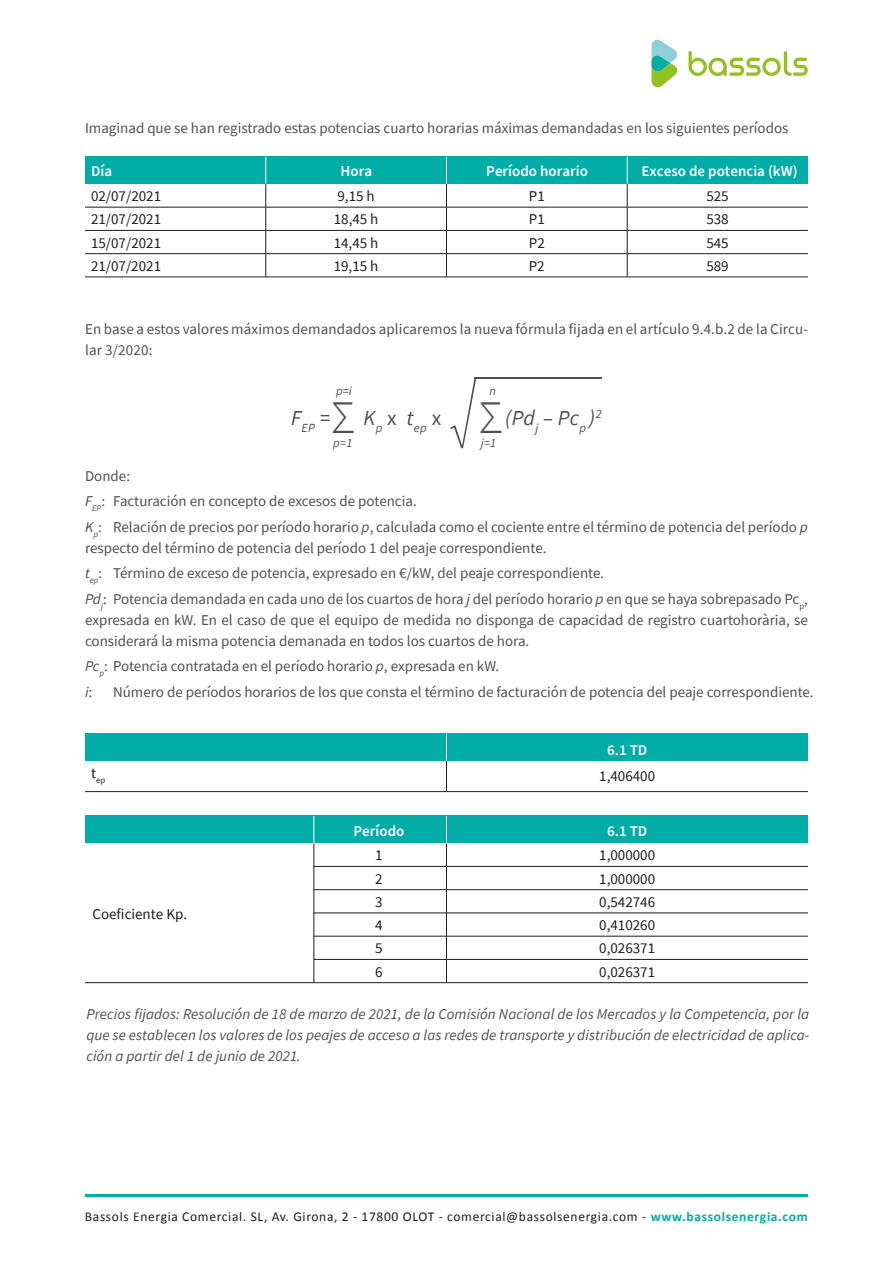
<style>
.page{position:relative;width:893px;height:1263px;background:#fff}
.page>*{position:absolute;margin:0;border:0;box-sizing:border-box;transform-origin:0 0}
.t1{font:300 46.8px "Source Sans Pro";color:#515050}
.t2{font:italic 21.3px "Source Sans Pro";color:#515050}
.t3{font:15px/25.5px "Source Sans Pro";color:#515050}
.t4{font:italic 15px/21px "Source Sans Pro";letter-spacing:.005em;color:#515050;text-align:justify}
.t5{font:15px/23.2px "Source Sans Pro";color:#1d1d1b;text-align:justify}
.t6{font:600 15px "Source Sans Pro";color:#fff}
.t7{font:13.5px "Calibri";letter-spacing:.05em;color:#1d1d1b}
.t8{font:italic 12.45px "Source Sans Pro";color:#515050}
.t9{font:8.7px "Source Sans Pro";color:#1d1d1b}
.s1{font-style:italic}
.s2{font-weight:700;color:#00ada6}
</style>
<div class="page">
<hr style="left:85px;top:1195px;width:723px;height:2px;background:#00ada6">
<svg style="left:688px;top:51px;width:120px;height:25px"></svg>
<svg style="left:651px;top:40px;width:26px;height:47px"></svg>
<div style="left:85px;top:157px;width:723px;height:27px;background:#00ada6"></div>
<hr style="left:85px;top:207px;width:181px;height:1px;background:#1d1d1b">
<hr style="left:266px;top:207px;width:180px;height:1px;background:#1d1d1b">
<hr style="left:446px;top:207px;width:181px;height:1px;background:#1d1d1b">
<hr style="left:627px;top:207px;width:181px;height:1px;background:#1d1d1b">
<hr style="left:85px;top:230px;width:181px;height:1px;background:#1d1d1b">
<hr style="left:266px;top:230px;width:180px;height:1px;background:#1d1d1b">
<hr style="left:446px;top:230px;width:181px;height:1px;background:#1d1d1b">
<hr style="left:627px;top:230px;width:181px;height:1px;background:#1d1d1b">
<hr style="left:85px;top:253px;width:181px;height:1px;background:#1d1d1b">
<hr style="left:266px;top:253px;width:180px;height:1px;background:#1d1d1b">
<svg style="left:265px;top:157px;width:1px;height:120px"></svg>
<hr style="left:446px;top:253px;width:181px;height:1px;background:#1d1d1b">
<hr style="left:627px;top:253px;width:181px;height:1px;background:#1d1d1b">
<hr style="left:85px;top:277px;width:181px;height:1px;background:#1d1d1b">
<hr style="left:266px;top:277px;width:180px;height:1px;background:#1d1d1b">
<hr style="left:446px;top:277px;width:181px;height:1px;background:#1d1d1b">
<hr style="left:627px;top:277px;width:181px;height:1px;background:#1d1d1b">
<svg style="left:446px;top:157px;width:1px;height:120px"></svg>
<svg style="left:627px;top:157px;width:1px;height:120px"></svg>
<svg style="left:450px;top:377px;width:26px;height:71px"></svg>
<hr style="left:475px;top:377px;width:127px;height:2px;background:#515050">
<div style="left:85px;top:733px;width:723px;height:28px;background:#00ada6"></div>
<svg style="left:446px;top:734px;width:1px;height:27px"></svg>
<hr style="left:446px;top:761px;width:1px;height:31px;background:#1d1d1b">
<hr style="left:85px;top:791px;width:361px;height:1px;background:#1d1d1b">
<hr style="left:446px;top:791px;width:362px;height:1px;background:#1d1d1b">
<div style="left:85px;top:816px;width:723px;height:27px;background:#00ada6"></div>
<svg style="left:313px;top:816px;width:1px;height:27px"></svg>
<hr style="left:314px;top:866px;width:494px;height:1px;background:#1d1d1b">
<hr style="left:314px;top:889px;width:494px;height:1px;background:#1d1d1b">
<hr style="left:314px;top:913px;width:494px;height:1px;background:#1d1d1b">
<hr style="left:314px;top:936px;width:494px;height:1px;background:#1d1d1b">
<hr style="left:314px;top:959px;width:494px;height:1px;background:#1d1d1b">
<svg style="left:446px;top:816px;width:1px;height:166px"></svg>
<hr style="left:85px;top:982px;width:361px;height:1px;background:#1d1d1b">
<hr style="left:446px;top:982px;width:362px;height:1px;background:#1d1d1b">
<hr style="left:314px;top:843px;width:1px;height:139px;background:#1d1d1b">
<p class="t3" style="left:85px;top:115px;width:705px">Imaginad que se han registrado estas potencias cuarto horarias máximas demandadas en los siguientes períodos</p>
<p class="t6" style="left:91px;top:161px;width:23px">Día</p>
<p class="t6" style="left:341px;top:161px;width:33px">Hora</p>
<p class="t6" style="left:486px;top:161px;width:103px">Período horario</p>
<p class="t6" style="left:641px;top:161px;width:158px">Exceso de potencia (kW)</p>
<p class="t5" style="left:91px;top:184px;width:72px">02/07/2021</p>
<p class="t5" style="left:337px;top:184px;width:39px">9,15 h</p>
<p class="t5" style="left:529px;top:184px;width:17px">P1</p>
<p class="t5" style="left:706px;top:184px;width:24px">525</p>
<p class="t5" style="left:91px;top:208px;width:72px">21/07/2021</p>
<p class="t5" style="left:334px;top:208px;width:46px">18,45 h</p>
<p class="t5" style="left:529px;top:208px;width:17px">P1</p>
<p class="t5" style="left:706px;top:208px;width:24px">538</p>
<p class="t5" style="left:91px;top:231px;width:72px">15/07/2021</p>
<p class="t5" style="left:334px;top:231px;width:46px">14,45 h</p>
<p class="t5" style="left:529px;top:231px;width:17px">P2</p>
<p class="t5" style="left:706px;top:231px;width:24px">545</p>
<p class="t5" style="left:91px;top:254px;width:72px">21/07/2021</p>
<p class="t5" style="left:334px;top:254px;width:46px">19,15 h</p>
<p class="t5" style="left:529px;top:254px;width:17px">P2</p>
<p class="t5" style="left:706px;top:254px;width:24px">589</p>
<p class="t3" style="left:85px;top:318px;width:724px;line-height:21px">En base a estos valores máximos demandados aplicaremos la nueva fórmula fijada en el artículo 9.4.b.2 de la Circu&shy;lar 3/2020:</p>
<p class="t8" style="left:336px;top:383px;width:17px">p=i</p>
<h1 class="t1" style="left:331px;top:389px;width:26px">Σ</h1>
<p class="t8" style="left:333px;top:435px;width:21px">p=1</p>
<p class="t8" style="left:489px;top:383px;width:8px">n</p>
<h1 class="t1" style="left:478px;top:389px;width:26px">Σ</h1>
<p class="t8" style="left:481px;top:435px;width:17px">j=1</p>
<p class="t3" style="left:85px;top:463px;width:724px">Donde:<br><span class="s1">F</span><sub>EP</sub>: Facturación en concepto de excesos de potencia.<br><span class="s1">K</span><sub>p</sub>: Relación de precios por período horario <span class="s1">p</span>, calculada como el cociente entre el término de potencia del período <span class="s1">p</span></p>
<p class="t3" style="left:85px;top:535px;width:724px">respecto del término de potencia del período 1 del peaje correspondiente.<br><span class="s1">t</span><sub>ep</sub>: Término de exceso de potencia, expresado en €/kW, del peaje correspondiente.<br><span class="s1">Pd</span><sub>j</sub>: Potencia demandada en cada uno de los cuartos de hora <span class="s1">j</span> del período horario <span class="s1">p</span> en que se haya sobrepasado Pc<sub>p</sub>,</p>
<p class="t3" style="left:85px;top:609px;width:724px;line-height:21px">expresada en kW. En el caso de que el equipo de medida no disponga de capacidad de registro cuartohorària, se considerará la misma potencia demanada en todos los cuartos de hora.</p>
<p class="t3" style="left:85px;top:653px;width:416px"><span class="s1">Pc</span><sub>p</sub>: Potencia contratada en el período horario <span class="s1">p</span>, expresada en kW. <span class="s1">i</span>:</p>
<h2 class="t2" style="left:291px;top:404px;width:40px">F<sub>EP</sub> =</h2>
<p class="t8" style="left:363px;top:420px;width:79px"><sup>K</sup>p <sup>x</sup> <sup>t</sup>ep <sup>x</sup></p>
<h2 class="t2" style="left:505px;top:404px;width:98px">(Pd<sub>j</sub> – Pc<sub>p</sub> )<sup>2</sup></h2>
<p class="t3" style="left:113px;top:679px;width:702px">Número de períodos horarios de los que consta el término de facturación de potencia del peaje correspondiente.</p>
<p class="t6" style="left:607px;top:740px;width:42px">6.1 TD</p>
<p class="t9" style="left:91px;top:775px;width:16px"><sup>t</sup>ep</p>
<p class="t5" style="left:599px;top:764px;width:57px">1,406400</p>
<p class="t6" style="left:353px;top:821px;width:52px">Período</p>
<p class="t6" style="left:607px;top:821px;width:42px">6.1 TD</p>
<p class="t5" style="left:375px;top:844px;width:9px">1</p>
<p class="t5" style="left:599px;top:844px;width:57px">1,000000</p>
<p class="t5" style="left:375px;top:867px;width:9px">2<br>3<br>4<br>5<br>6</p>
<p class="t5" style="left:599px;top:867px;width:57px">1,000000<br>0,542746<br>0,410260<br>0,026371<br>0,026371</p>
<p class="t5" style="left:92px;top:902px;width:96px">Coeficiente Kp.</p>
<p class="t4" style="left:86px;top:1003px;width:724px">Precios fijados: Resolución de 18 de marzo de 2021, de la Comisión Nacional de los Mercados y la Competencia, por la que se establecen los valores de los peajes de acceso a las redes de transporte y distribución de electricidad de aplica&shy;ción a partir del 1 de junio de 2021.</p>
<p class="t7" style="left:85px;top:1207px;width:724px">Bassols Energia Comercial. SL, Av. Girona, 2 - 17800 OLOT - comercial@bassolsenergia.com - <span class="s2">www.bassolsenergia.com</span></p>
</div>
